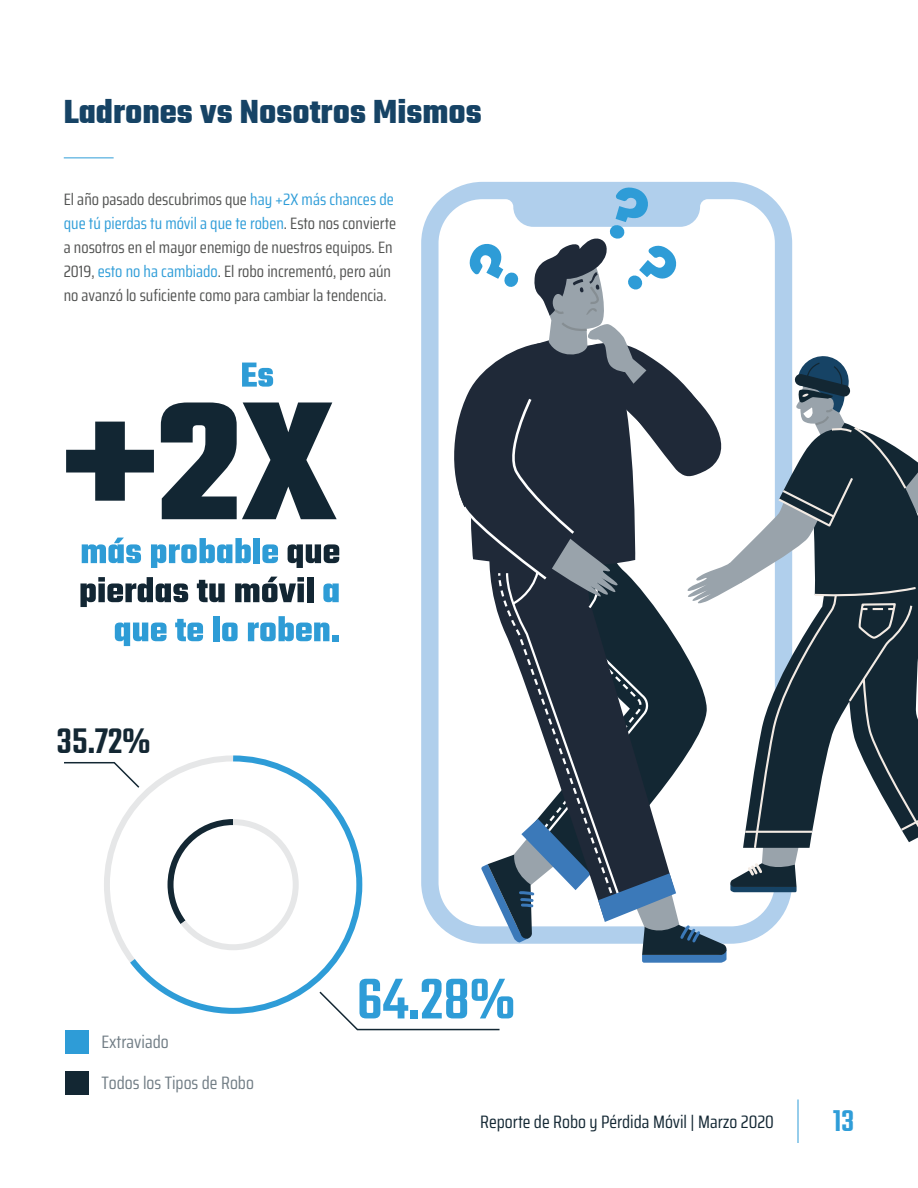
<style>
.page{position:relative;width:918px;height:1188px;background:#fff}
.page>*{position:absolute;margin:0;border:0;box-sizing:border-box;transform-origin:0 0}
.t1{font:500 63px "Teko";color:#2e9cd7}
.t2{font:500 39px "Teko";color:#132733}
.Titulos{font:700 36px "Teko";color:#164365}
.t3{font:500 33px "Teko";color:#2f9dd8}
.t4{font:18px "Saira Condensed";color:#132733}
.t5{font:18px "Saira Condensed";color:#717d85}
.Cuerpo_de_texto{font:16.5px/24px "Saira Condensed";color:#525352}
.s1{color:#2f9dd8}
</style>
<div class="page">
<div style="left:65px;top:1030px;width:23px;height:24px;background:#2e9cd7"></div>
<div style="left:65px;top:1071px;width:23px;height:24px;background:#132733"></div>
<svg style="left:344px;top:1017px;width:156px;height:14px"></svg>
<svg style="left:135px;top:775px;width:228px;height:242px"></svg>
<svg style="left:64px;top:755px;width:238px;height:214px"></svg>
<svg style="left:421px;top:182px;width:329px;height:752px;fill:#b0cfec"></svg>
<svg style="left:449px;top:185px;width:469px;height:778px"></svg>
<hr style="left:798px;top:1100px;width:1px;height:43px;background:#2f9dd8">
<hr style="left:64px;top:158px;width:50px;height:1px;background:#2f9dd8">
<svg style="left:66px;top:422px;width:88px;height:79px"></svg>
<svg style="left:161px;top:403px;width:176px;height:116px"></svg>
<svg style="left:242px;top:363px;width:31px;height:24px"></svg>
<svg style="left:82px;top:538px;width:59px;height:25px"></svg>
<svg style="left:151px;top:538px;width:100px;height:30px"></svg>
<div style="left:253px;top:538px;width:7px;height:25px;background:#2e9cd6"></div>
<svg style="left:262px;top:544px;width:16px;height:19px"></svg>
<svg style="left:288px;top:544px;width:51px;height:24px"></svg>
<svg style="left:80px;top:577px;width:108px;height:30px"></svg>
<svg style="left:197px;top:580px;width:28px;height:22px"></svg>
<svg style="left:235px;top:577px;width:69px;height:25px"></svg>
<div style="left:307px;top:577px;width:6px;height:25px;background:#122633"></div>
<svg style="left:323px;top:583px;width:16px;height:19px"></svg>
<svg style="left:115px;top:623px;width:52px;height:23px"></svg>
<svg style="left:175px;top:619px;width:28px;height:22px"></svg>
<div style="left:213px;top:616px;width:6px;height:25px;background:#2e9cd6"></div>
<svg style="left:222px;top:623px;width:16px;height:18px"></svg>
<svg style="left:248px;top:616px;width:81px;height:25px"></svg>
<div style="left:332px;top:635px;width:7px;height:6px;background:#2e9cd6"></div>
<p class="Titulos" style="left:64px;top:88px;width:419px">Ladrones vs Nosotros Mismos</p>
<p class="Cuerpo_de_texto" style="left:64px;top:187px;width:334px">El año pasado descubrimos que <span class="s1">hay +2X más chances de que tú pierdas tu móvil a que te roben</span>. Esto nos convierte a nosotros en el mayor enemigo de nuestros equipos. En 2019, <span class="s1">esto no ha cambiado</span>. El robo incrementó, pero aún no avanzó lo suficiente como para cambiar la tendencia.</p>
<p class="t2" style="left:57px;top:719px;width:95px">35.72%</p>
<p class="t5" style="left:101px;top:1029px;width:69px">Extraviado</p>
<p class="t5" style="left:101px;top:1070px;width:154px">Todos los Tipos de Robo</p>
<p class="t1" style="left:357px;top:963px;width:160px">64.28%</p>
<p class="t4" style="left:480px;top:1109px;width:295px">Reporte de Robo y Pérdida Móvil | Marzo 2020</p>
<p class="t3" style="left:833px;top:1102px;width:23px">13</p>
</div>
